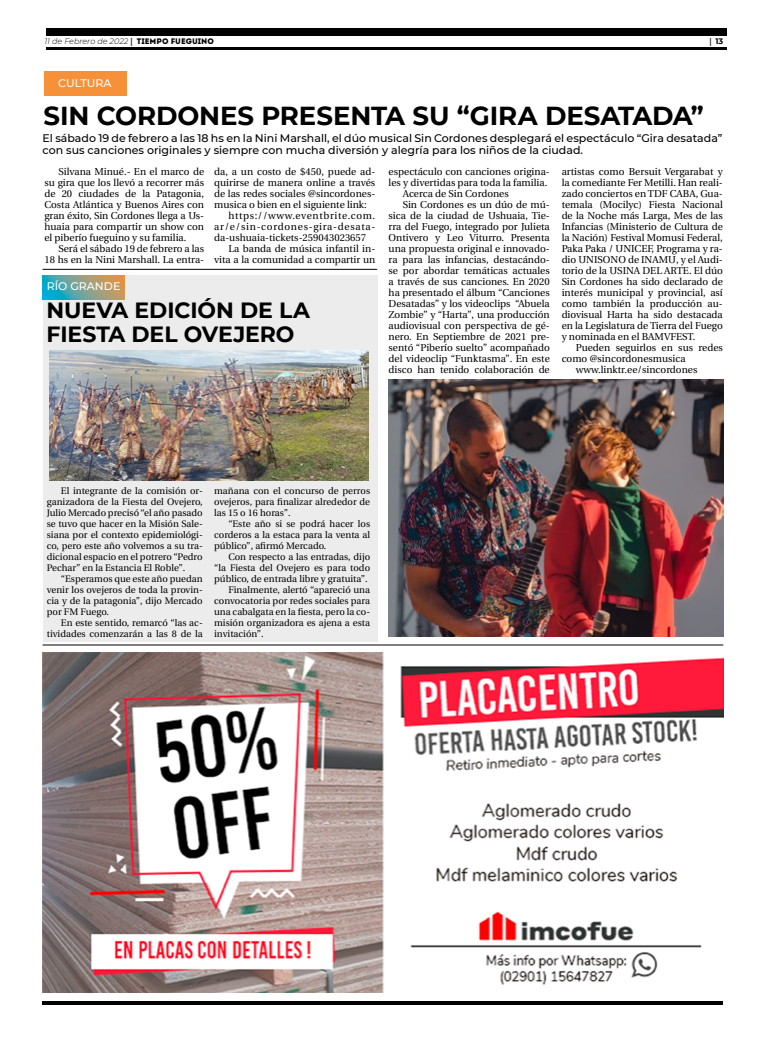
<style>
.page{position:relative;width:780px;height:1049px;background:#fff}
.page>*{position:absolute;margin:0;border:0;box-sizing:border-box;transform-origin:0 0}
.t1{font:700 26px "Montserrat";letter-spacing:-.005em;color:#000}
.t2{font:700 22px/24px "Montserrat";letter-spacing:-.005em;color:#000}
.t3{font:500 11px/12px "Montserrat";color:#000}
.t4{font:500 11px "Montserrat";color:#fff}
.t5{font:10px/11px "Utopia";color:#000;text-align:justify}
.t6{font:10px "Utopia";letter-spacing:.07em;color:#000}
.t7{font:10px "Utopia";letter-spacing:.06em;color:#000}
.t8{font:9.5px/11px "Utopia";color:#000;text-align:justify}
.t9{font:italic 300 8px "Montserrat";color:#000}
.t10{font:700 8px "Montserrat";color:#000}
.s1{font-family:"Utopia";font-weight:700;font-style:normal}
.s2{font-family:"Intro";font-weight:400;font-style:normal}
.s3{font-family:"Utopia"}
</style>
<div class="page">
<hr style="left:46px;top:48px;width:680px;height:2px;background:#000">
<div style="left:46px;top:28px;width:680px;height:7px;background:#000"></div>
<hr style="left:43px;top:1001px;width:680px;height:4px;background:#000">
<div style="left:44px;top:71px;width:82px;height:25px;background:#f79139"></div>
<img style="left:388px;top:380px;width:335px;height:256px">
<img style="left:43px;top:652px;width:680px;height:340px">
<div style="left:43px;top:275px;width:334px;height:366px;background:#ececed"></div>
<hr style="left:43px;top:644px;width:680px;height:1px;background:#000">
<svg style="left:43px;top:276px;width:82px;height:24px;background:#79a18f"></svg>
<img style="left:50px;top:350px;width:318px;height:130px">
<hr style="left:43px;top:269px;width:334px;height:1px;background:#000">
<p class="t9" style="left:44px;top:36px;width:171px">11 de Febrero de 2022 <span class="s1">|</span> <span class="s2">TIEMPO FUEGUINO</span></p>
<p class="t10" style="left:709px;top:35px;width:15px"><span class="s3">|</span> 13</p>
<p class="t4" style="left:58px;top:76px;width:55px">CULTURA</p>
<h1 class="t1" style="left:43px;top:97px;width:661px">SIN CORDONES PRESENTA SU “GIRA DESATADA”</h1>
<p class="t3" style="left:43px;top:131px;width:681px">El sábado 19 de febrero a las 18 hs en la Nini Marshall, el dúo musical Sin Cordones desplegará el espectáculo “Gira desatada” con sus canciones originales y siempre con mucha diversión y alegría para los niños de la ciudad.</p>
<p class="t5" style="left:44px;top:166px;width:161px;text-indent:14px">Silvana Minué.- En el marco de su gira que los llevó a recorrer más de 20 ciudades de la Patagonia, Costa Atlántica y Buenos Aires con gran éxito, Sin Cordones llega a Us&shy;huaia para compartir un show con el piberío fueguino y su familia.</p>
<p class="t5" style="left:44px;top:243px;width:161px;text-align:right">Será el sábado 19 de febrero a las<br>18 hs en la Nini Marshall. La entra-</p>
<p class="t5" style="left:214px;top:166px;width:163px">da, a un costo de $450, puede ad-</p>
<p class="t5" style="left:214px;top:177px;width:163px">quirirse de manera online a través</p>
<p class="t5" style="left:214px;top:188px;width:163px">de las redes sociales @sincordones-</p>
<p class="t5" style="left:214px;top:199px;width:154px">musica o bien en el siguiente link:</p>
<p class="t7" style="left:228px;top:210px;width:148px">https://www.eventbrite.com.</p>
<p class="t6" style="left:214px;top:221px;width:163px">ar/e/sin-cordones-gira-desata-</p>
<p class="t5" style="left:214px;top:232px;width:153px">da-ushuaia-tickets-259043023657</p>
<p class="t5" style="left:228px;top:243px;width:148px">La banda de música infantil in-</p>
<p class="t5" style="left:214px;top:254px;width:163px">vita a la comunidad a compartir un</p>
<p class="t5" style="left:388px;top:166px;width:163px">espectáculo con canciones origina-</p>
<p class="t5" style="left:388px;top:177px;width:160px">les y divertidas para toda la familia.</p>
<p class="t5" style="left:403px;top:188px;width:107px">Acerca de Sin Cordones</p>
<p class="t5" style="left:403px;top:199px;width:148px">Sin Cordones es un dúo de mú-</p>
<p class="t5" style="left:388px;top:210px;width:163px">sica de la ciudad de Ushuaia, Tie-</p>
<p class="t5" style="left:388px;top:221px;width:163px">rra del Fuego, integrado por Julieta</p>
<p class="t5" style="left:388px;top:232px;width:163px">Ontivero y Leo Viturro. Presenta</p>
<p class="t5" style="left:388px;top:243px;width:163px">una propuesta original e innovado-</p>
<p class="t5" style="left:388px;top:254px;width:163px">ra para las infancias, destacándo-</p>
<p class="t5" style="left:388px;top:265px;width:163px">se por abordar temáticas actuales</p>
<p class="t5" style="left:388px;top:276px;width:163px">a través de sus canciones. En 2020</p>
<p class="t5" style="left:388px;top:287px;width:163px">ha presentado el álbum “Canciones</p>
<p class="t5" style="left:388px;top:298px;width:163px">Desatadas” y los videoclips “Abuela</p>
<p class="t5" style="left:388px;top:309px;width:163px">Zombie” y “Harta”, una producción</p>
<p class="t5" style="left:388px;top:320px;width:163px">audiovisual con perspectiva de gé-</p>
<p class="t5" style="left:388px;top:331px;width:163px">nero. En Septiembre de 2021 pre-</p>
<p class="t5" style="left:388px;top:342px;width:163px">sentó “Piberío suelto” acompañado</p>
<p class="t5" style="left:388px;top:353px;width:163px">del videoclip “Funktasma”. En este</p>
<p class="t5" style="left:388px;top:364px;width:163px">disco han tenido colaboración de</p>
<p class="t5" style="left:561px;top:166px;width:163px">artistas como Bersuit Vergarabat y la comediante Fer Metilli. Han reali&shy;zado conciertos en TDF CABA, Gua&shy;temala (Mocilyc) Fiesta Nacional de la Noche más Larga, Mes de las Infancias (Ministerio de Cultura de la Nación) Festival Momusi Federal, Paka Paka / UNICEF, Programa y ra&shy;dio UNISONO de INAMU, y el Audi&shy;torio de la USINA DEL ARTE. El dúo Sin Cordones ha sido declarado de interés municipal y provincial, así como también la producción au&shy;diovisual Harta ha sido destacada en la Legislatura de Tierra del Fuego y nominada en el BAMVFEST.</p>
<p class="t5" style="left:575px;top:342px;width:148px">Pueden seguirlos en sus redes</p>
<p class="t5" style="left:561px;top:353px;width:125px">como @sincordonesmusica</p>
<p class="t5" style="left:575px;top:364px;width:123px">www.linktr.ee/sincordones</p>
<p class="t4" style="left:47px;top:278px;width:75px">RÍO GRANDE</p>
<h2 class="t2" style="left:47px;top:297px;width:265px">NUEVA EDICIÓN DE LA<br>FIESTA DEL OVEJERO</h2>
<p class="t8" style="left:47px;top:486px;width:157px;text-indent:14px">El integrante de la comisión or&shy;ganizadora de la Fiesta del Ovejero, Julio Mercado precisó “el año pasado se tuvo que hacer en la Misión Sale&shy;siana por el contexto epidemiológi&shy;co, pero este año volvemos a su tra&shy;dicional espacio en el potrero “Pedro Pechar” en la Estancia El Roble”.</p>
<p class="t8" style="left:47px;top:574px;width:157px;text-indent:14px">“Esperamos que este año puedan venir los ovejeros de toda la provin&shy;cia y de la patagonia”, dijo Mercado por FM Fuego.</p>
<p class="t8" style="left:47px;top:618px;width:157px;text-align:right">En este sentido, remarcó “las ac&shy;tividades comenzarán a las 8 de la</p>
<p class="t8" style="left:214px;top:486px;width:157px">mañana con el concurso de perros ovejeros, para finalizar alrededor de las 15 o 16 horas”.</p>
<p class="t8" style="left:214px;top:519px;width:157px;text-indent:14px">“Este año si se podrá hacer los corderos a la estaca para la venta al público”, afirmó Mercado.</p>
<p class="t8" style="left:228px;top:552px;width:143px">Con respecto a las entradas, dijo</p>
<p class="t8" style="left:214px;top:563px;width:157px">“la Fiesta del Ovejero es para todo</p>
<p class="t8" style="left:214px;top:574px;width:155px">público, de entrada libre y gratuita”.</p>
<p class="t8" style="left:228px;top:585px;width:143px">Finalmente, alertó “apareció una</p>
<p class="t8" style="left:214px;top:596px;width:157px">convocatoria por redes sociales para</p>
<p class="t8" style="left:214px;top:607px;width:157px">una cabalgata en la fiesta, pero la co-</p>
<p class="t8" style="left:214px;top:618px;width:157px">misión organizadora es ajena a esta</p>
<p class="t8" style="left:214px;top:629px;width:51px">invitación”.</p>
</div>
